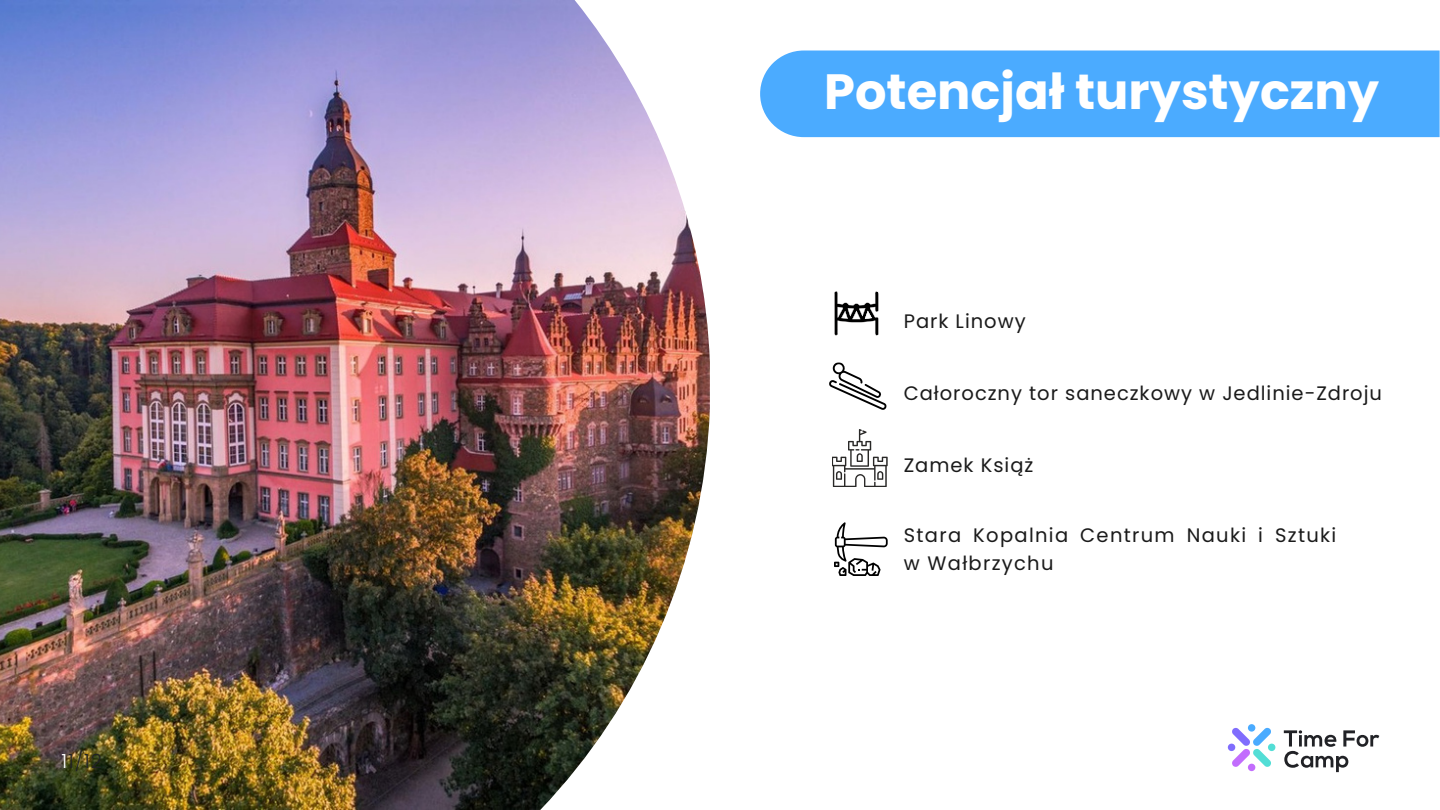
<style>
.page{position:relative;width:1440px;height:810px;background:#fff}
.page>*{position:absolute;margin:0;border:0;box-sizing:border-box;transform-origin:0 0}
.t1{font:700 49.5px "Poppins";color:#fff}
.t2{font:19.5px/28.2px "Poppins";letter-spacing:.05em;color:#1a1a1a}
.t3{font:300 19.5px "Poppins";color:#212226}
.s1{color:#fff}
</style>
<div class="page">
<img style="left:0;top:0;width:710px;height:810px">
<svg style="left:829px;top:362px;width:58px;height:48px"></svg>
<svg style="left:834px;top:522px;width:54px;height:54px"></svg>
<svg style="left:834px;top:291px;width:45px;height:45px"></svg>
<svg style="left:832px;top:429px;width:56px;height:58px"></svg>
<div style="left:760px;top:51px;width:680px;height:86px;background:#4babff"></div>
<svg style="left:1284px;top:730px;width:95px;height:42px"></svg>
<div style="left:1268px;top:744px;width:7px;height:7px;background:#53ded6;border-radius:4px"></div>
<svg style="left:1232px;top:728px;width:39px;height:39px"></svg>
<div style="left:1248px;top:764px;width:7px;height:7px;background:#c26dfd;border-radius:4px"></div>
<div style="left:1248px;top:724px;width:7px;height:8px;background:#4aabff;border-radius:4px"></div>
<div style="left:1228px;top:744px;width:7px;height:7px;background:#806dfd;border-radius:4px"></div>
<p class="t3" style="left:61px;top:748px;width:42px"><span class="s1">1</span>1/12</p>
<h1 class="t1" style="left:824px;top:57px;width:556px">Potencjał turystyczny</h1>
<p class="t2" style="left:904px;top:307px;width:123px">Park Linowy</p>
<p class="t2" style="left:904px;top:379px;width:480px">Całoroczny tor saneczkowy w Jedlinie-Zdroju</p>
<p class="t2" style="left:904px;top:451px;width:131px">Zamek Książ</p>
<p class="t2" style="left:904px;top:521px;width:434px">Stara Kopalnia Centrum Nauki i Sztuki w Wałbrzychu</p>
</div>
